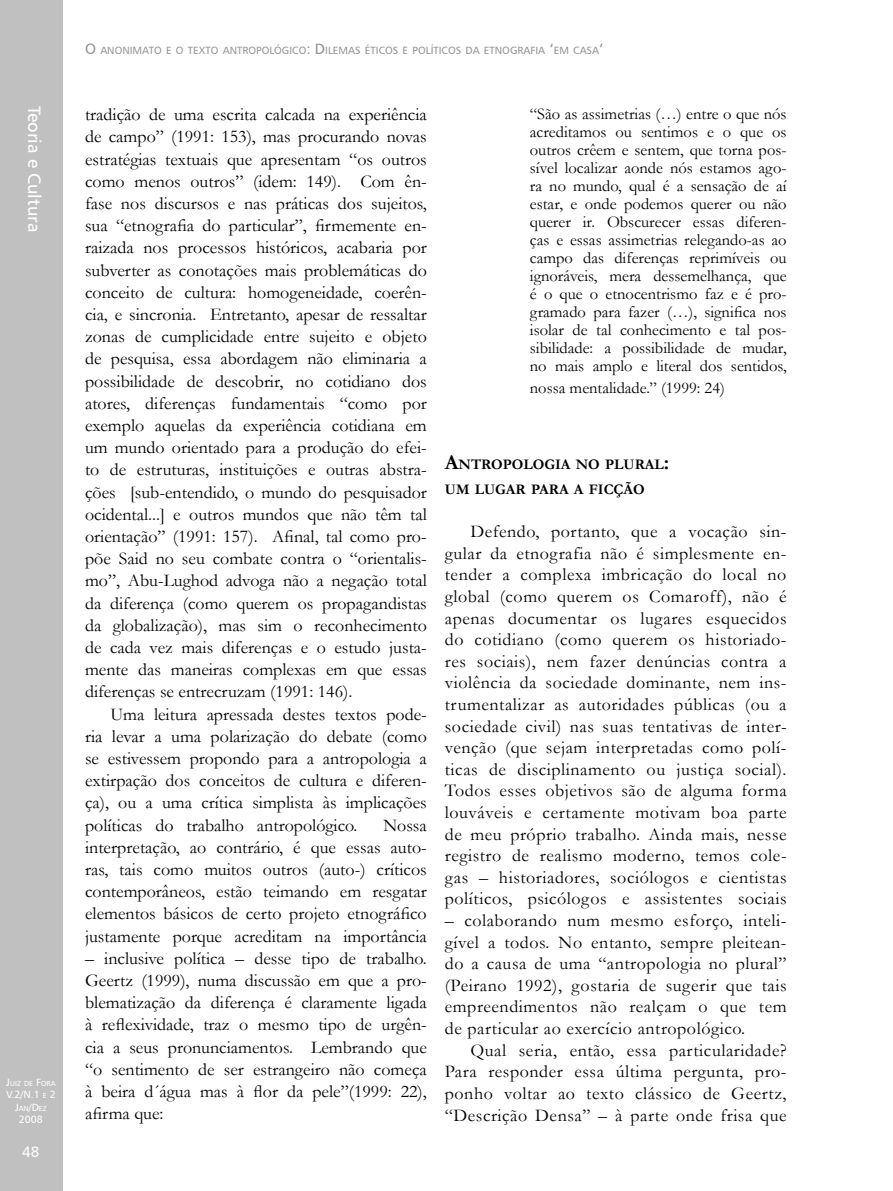
<style>
.page{position:relative;width:893px;height:1191px;background:#fff}
.page>*{position:absolute;margin:0;border:0;box-sizing:border-box;transform-origin:0 0}
.t1{font:18px/22.2px "Garamond";color:#000;text-align:justify}
.t2{font:18px "Humanist 777 BT Roman B";color:#fff}
.t3{font:16.5px/18px "Garamond";color:#000;text-align:justify}
.t4{font:15px "Humanist 777 BT Roman B";color:#fff}
.t5{font:700 14.7px/25.2px "Garamond";color:#000}
.t6{font:10.5px "Humanist 777 BT Roman B";color:#939598}
.t7{font:10.5px "Humanist 777 BT Roman B";color:#fff}
.t8{font:7.35px "Humanist 777 BT Roman B";color:#fff}
.s1{font-size:10.5px}
.s2{font-size:7.35px}
.s3{font-size:15px}
.s4{font-size:21px}
</style>
<div class="page">
<div style="left:0;top:0;width:62px;height:1191px;background:#c0c0c0"></div>
<p class="t2" style="left:46px;top:106px;width:128px;rotate:90deg">Teoria e Cultura</p>
<p class="t8" style="left:6px;top:1078px;width:51px"><span class="s1">J</span>UIZ DE <span class="s1">F</span>ORA</p>
<p class="t7" style="left:6px;top:1088px;width:51px">V.2/N.1 <span class="s2">E</span> 2</p>
<p class="t8" style="left:15px;top:1103px;width:33px"><span class="s1">J</span>AN<span class="s1">/D</span> EZ</p>
<p class="t7" style="left:19px;top:1113px;width:26px">2008</p>
<p class="t4" style="left:22px;top:1142px;width:19px">48</p>
<p class="t6" style="left:85px;top:44px;width:520px"><span class="s3">O</span> AN ON IMATO E O TEXTO ANTROPOLÓGICO<span class="s3">: D</span> ILEMAS ÉTICOS E POLÍTICOS DA ETN OGRAFIA <span class="s3">‘</span>EM CASA<span class="s3">’</span></p>
<p class="t1" style="left:85px;top:103px;width:343px">tradição de uma escrita calcada na experiência de campo” (1991: 153), mas procurando novas estratégias textuais que apresentam “os outros como menos outros” (idem: 149). Com ên&shy;fase nos discursos e nas práticas dos sujeitos, sua “etnografia do particular”, firmemente en&shy;raizada nos processos históricos, acabaria por subverter as conotações mais problemáticas do conceito de cultura: homogeneidade, coerên&shy;cia, e sincronia. Entretanto, apesar de ressaltar zonas de cumplicidade entre sujeito e objeto de pesquisa, essa abordagem não eliminaria a possibilidade de descobrir, no cotidiano dos atores, diferenças fundamentais “como por exemplo aquelas da experiência cotidiana em um mundo orientado para a produção do efei&shy;to de estruturas, instituições e outras abstra&shy;ções [sub-entendido, o mundo do pesquisador ocidental...] e outros mundos que não têm tal orientação” (1991: 157). Afinal, tal como pro&shy;põe Said no seu combate contra o “orientalis&shy;mo”, Abu-Lughod advoga não a negação total da diferença (como querem os propagandistas da globalização), mas sim o reconhecimento de cada vez mais diferenças e o estudo justa&shy;mente das maneiras complexas em que essas diferenças se entrecruzam (1991: 146).</p>
<p class="t1" style="left:85px;top:702px;width:343px;text-indent:26px">Uma leitura apressada destes textos pode&shy;ria levar a uma polarização do debate (como se estivessem propondo para a antropologia a extirpação dos conceitos de cultura e diferen&shy;ça), ou a uma crítica simplista às implicações políticas do trabalho antropológico.</p>
<p class="t1" style="left:85px;top:813px;width:343px;text-indent:298px">Nossa interpretação, ao contrário, é que essas auto&shy;ras, tais como muitos outros (auto-) críticos contemporâneos, estão teimando em resgatar elementos básicos de certo projeto etnográfico justamente porque acreditam na importância</p>
<p class="t1" style="left:85px;top:946px;width:343px">– inclusive política – desse tipo de trabalho.<br>Geertz (1999), numa discussão em que a pro&shy;blematização da diferença é claramente ligada à reflexividade, traz o mesmo tipo de urgên&shy;cia a seus pronunciamentos. Lembrando que “o sentimento de ser estrangeiro não começa à beira d´água mas à flor da pele”(1999: 22), afirma que:</p>
<p class="t3" style="left:530px;top:104px;width:258px">“São as assimetrias (…) entre o que nós acreditamos ou sentimos e o que os outros crêem e sentem, que torna pos&shy;sível localizar aonde nós estamos ago&shy;ra no mundo, qual é a sensação de aí estar, e onde podemos querer ou não querer ir. Obscurecer essas diferen&shy;ças e essas assimetrias relegando-as ao campo das diferenças reprimíveis ou ignoráveis, mera dessemelhança, que é o que o etnocentrismo faz e é pro&shy;gramado para fazer (…), significa nos isolar de tal conhecimento e tal pos&shy;sibilidade: a possibilidade de mudar, no mais amplo e literal dos sentidos,</p>
<p class="t3" style="left:530px;top:378px;width:196px">nossa mentalidade.” (1999: 24)</p>
<p class="t5" style="left:445px;top:451px;width:226px"><span class="s4">A</span>NTROPOLOGIA NO PLURAL<span class="s4">:<br></span>UM LUGAR PARA A FICÇÃO</p>
<p class="t1" style="left:445px;top:520px;width:343px;line-height:21.6px;text-indent:26px">Defendo, portanto, que a vocação sin&shy;gular da etnografia não é simplesmente en&shy;tender a complexa imbricação do local no global (como querem os Comaroff), não é apenas documentar os lugares esquecidos do cotidiano (como querem os historiado&shy;res sociais), nem fazer denúncias contra a violência da sociedade dominante, nem ins&shy;trumentalizar as autoridades públicas (ou a sociedade civil) nas suas tentativas de inter&shy;venção (que sejam interpretadas como polí&shy;ticas de disciplinamento ou justiça social).<br>Todos esses objetivos são de alguma forma louváveis e certamente motivam boa parte de meu próprio trabalho. Ainda mais, nesse registro de realismo moderno, temos cole&shy;gas – historiadores, sociólogos e cientistas políticos, psicólogos e assistentes sociais</p>
<p class="t1" style="left:445px;top:909px;width:343px;line-height:21.6px">– colaborando num mesmo esforço, inteli&shy;gível a todos. No entanto, sempre pleitean&shy;do a causa de uma “antropologia no plural” (Peirano 1992), gostaria de sugerir que tais empreendimentos não realçam o que tem de particular ao exercício antropológico.</p>
<p class="t1" style="left:445px;top:1038px;width:343px;line-height:21.6px;text-indent:26px">Qual seria, então, essa particularidade?<br>Para responder essa última pergunta, pro&shy;ponho voltar ao texto clássico de Geertz, “Descrição Densa” – à parte onde frisa que</p>
</div>
